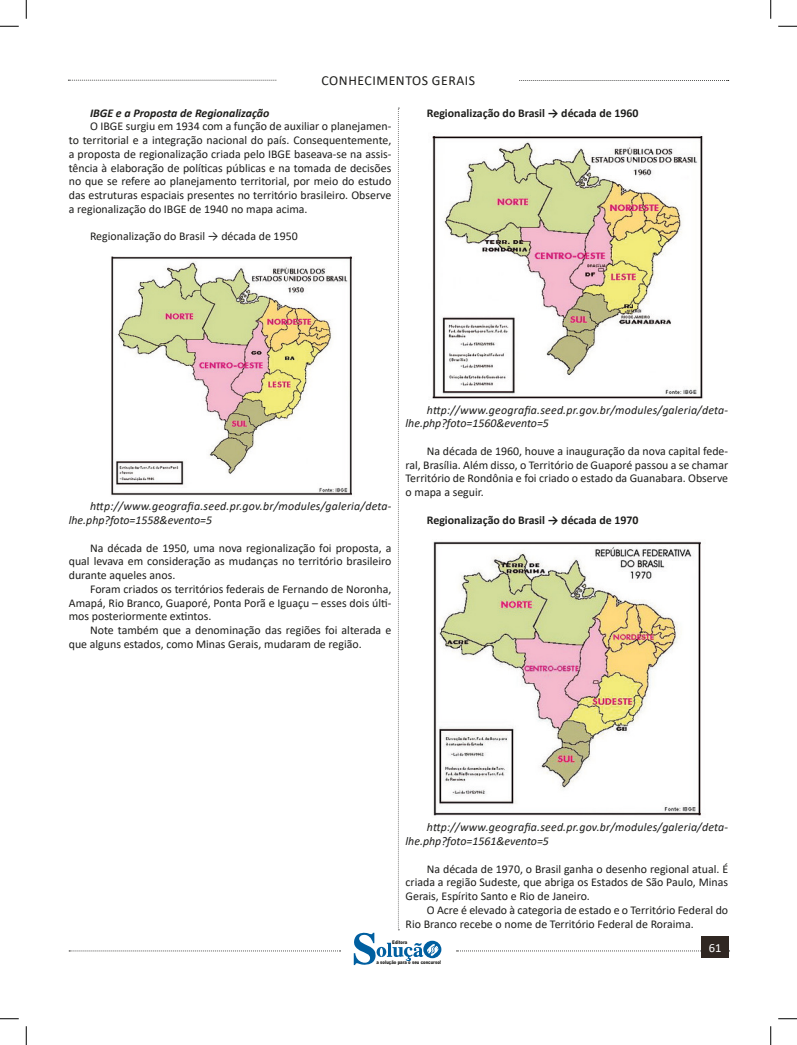
<style>
.page{position:relative;width:797px;height:1045px;background:#fff}
.page>*{position:absolute;margin:0;border:0;box-sizing:border-box;transform-origin:0 0}
.t1{font:13.75px "Calibri";letter-spacing:.04em;color:#1d1d1b}
.t2{font:12.5px "Calibri";color:#fff}
.TEXTO_BASE{font:11.88px/13.8px "Calibri";color:#1d1d1b;text-align:justify}
.TEXTO_BASE-2{font:italic 11.88px/13.8px "Calibri";letter-spacing:.015em;color:#1d1d1b}
.TITULO_DE_ASSUNTO__CORPO{font:700 11.88px "Calibri";color:#1d1d1b}
.TEXTO_BASE-3{font:italic 700 11.88px "Calibri";color:#1d1d1b}
.t3{font:900 5px "Arial";color:#1d1d1b;scale:.76 1}
</style>
<div class="page">
<svg style="left:69px;top:950px;width:271px;height:1px"></svg>
<svg style="left:68px;top:80px;width:209px;height:1px"></svg>
<svg style="left:519px;top:80px;width:209px;height:1px"></svg>
<svg style="left:456px;top:950px;width:245px;height:1px"></svg>
<div style="left:701px;top:936px;width:28px;height:22px;background:#302722"></div>
<svg style="left:354px;top:108px;width:87px;height:857px"></svg>
<img style="left:111px;top:257px;width:244px;height:239px">
<img style="left:428px;top:133px;width:275px;height:267px">
<img style="left:427px;top:540px;width:274px;height:277px">
<svg style="left:0;top:25px;width:19px;height:2px"></svg>
<svg style="left:778px;top:25px;width:19px;height:2px"></svg>
<svg style="left:0;top:1018px;width:19px;height:1px"></svg>
<svg style="left:778px;top:1018px;width:19px;height:1px"></svg>
<svg style="left:25px;top:0;width:2px;height:19px"></svg>
<svg style="left:25px;top:1026px;width:2px;height:19px"></svg>
<svg style="left:770px;top:0;width:1px;height:19px"></svg>
<svg style="left:770px;top:1026px;width:1px;height:19px"></svg>
<p class="t1" style="left:321px;top:71px;width:155px">CONHECIMENTOS GERAIS</p>
<p class="TEXTO_BASE-3" style="left:90px;top:104px;width:181px">IBGE e a Proposta de Regionalização</p>
<p class="TEXTO_BASE" style="left:69px;top:119px;width:324px;text-indent:21px">O IBGE surgiu em 1934 com a função de auxiliar o planejamen&shy;to territorial e a integração nacional do país. Consequentemente, a proposta de regionalização criada pelo IBGE baseava-se na assis&shy;tência à elaboração de políticas públicas e na tomada de decisões no que se refere ao planejamento territorial, por meio do estudo das estruturas espaciais presentes no território brasileiro. Observe a regionalização do IBGE de 1940 no mapa acima.</p>
<p class="TEXTO_BASE" style="left:90px;top:229px;width:209px">Regionalização do Brasil → década de 1950</p>
<p class="TITULO_DE_ASSUNTO__CORPO" style="left:427px;top:104px;width:213px">Regionalização do Brasil → década de 1960</p>
<p class="TEXTO_BASE-2" style="left:69px;top:499px;width:324px;text-indent:21px">http://www.geografia.seed.pr.gov.br/modules/galeria/deta&shy;lhe.php?foto=1558&amp;evento=5</p>
<p class="TEXTO_BASE" style="left:69px;top:540px;width:324px;text-indent:21px">Na década de 1950, uma nova regionalização foi proposta, a qual levava em consideração as mudanças no território brasileiro durante aqueles anos.</p>
<p class="TEXTO_BASE" style="left:69px;top:582px;width:324px;text-indent:21px">Foram criados os territórios federais de Fernando de Noronha, Amapá, Rio Branco, Guaporé, Ponta Porã e Iguaçu – esses dois últi&shy;mos posteriormente extintos.</p>
<p class="TEXTO_BASE" style="left:69px;top:623px;width:324px;text-indent:21px">Note também que a denominação das regiões foi alterada e que alguns estados, como Minas Gerais, mudaram de região.</p>
<p class="TEXTO_BASE-2" style="left:405px;top:402px;width:324px;text-indent:21px">http://www.geografia.seed.pr.gov.br/modules/galeria/deta&shy;lhe.php?foto=1560&amp;evento=5</p>
<p class="TEXTO_BASE" style="left:405px;top:444px;width:324px;text-indent:21px">Na década de 1960, houve a inauguração da nova capital fede&shy;ral, Brasília. Além disso, o Território de Guaporé passou a se chamar Território de Rondônia e foi criado o estado da Guanabara. Observe o mapa a seguir.</p>
<p class="TITULO_DE_ASSUNTO__CORPO" style="left:427px;top:511px;width:213px">Regionalização do Brasil → década de 1970</p>
<p class="TEXTO_BASE-2" style="left:405px;top:820px;width:324px;text-indent:21px">http://www.geografia.seed.pr.gov.br/modules/galeria/deta&shy;lhe.php?foto=1561&amp;evento=5</p>
<p class="TEXTO_BASE" style="left:405px;top:861px;width:324px;text-indent:21px">Na década de 1970, o Brasil ganha o desenho regional atual. É criada a região Sudeste, que abriga os Estados de São Paulo, Minas Gerais, Espírito Santo e Rio de Janeiro.</p>
<p class="TEXTO_BASE" style="left:405px;top:902px;width:324px;text-indent:21px">O Acre é elevado à categoria de estado e o Território Federal do<br>Rio Branco recebe o nome de Território Federal de Roraima.</p>
<p class="t3" style="left:392px;top:939px;width:21px">Editora</p>
<p class="t3" style="left:376px;top:959px;width:86px">a solução para o seu concurso!</p>
<p class="t2" style="left:709px;top:939px;width:14px">61</p>
</div>
